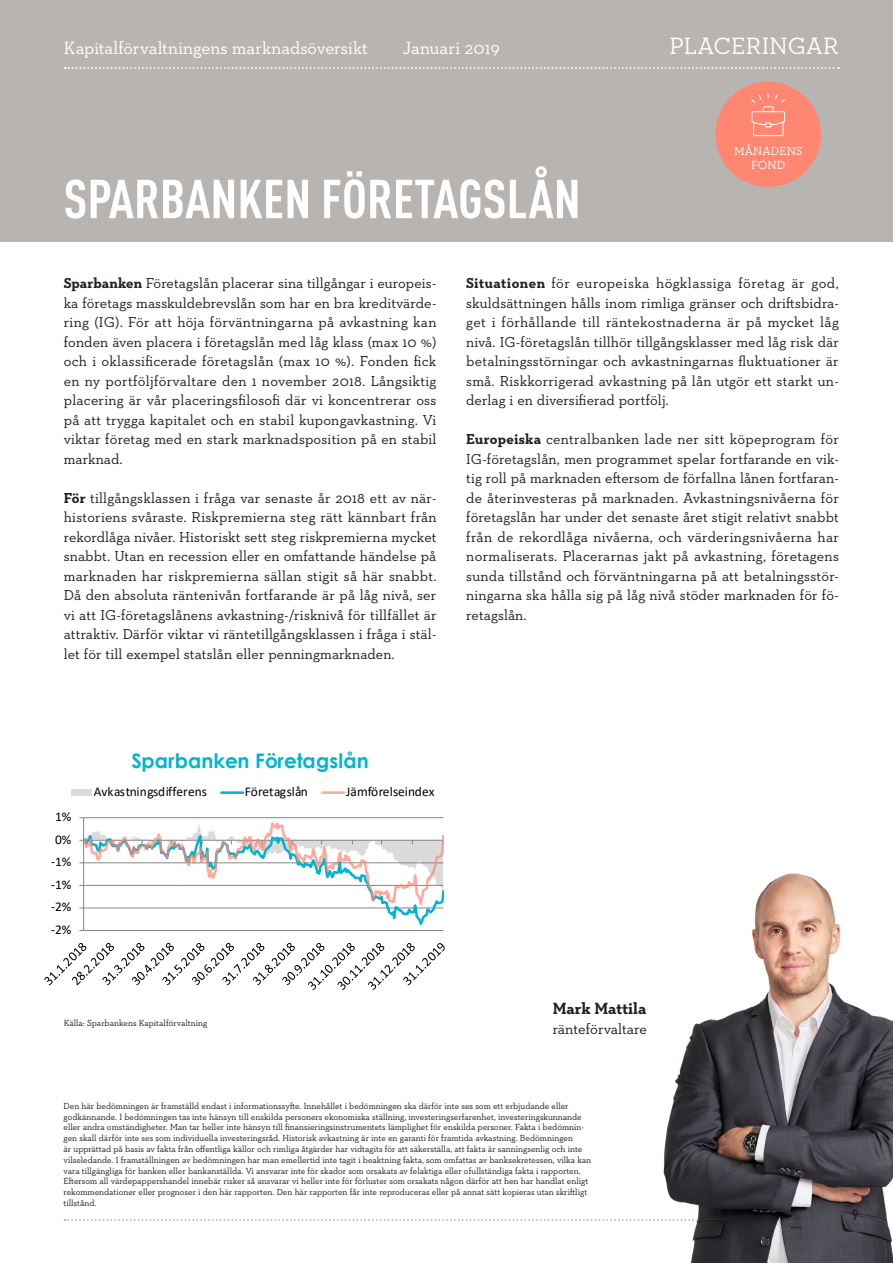
<style>
.page{position:relative;width:893px;height:1263px;background:#fff}
.page>*{position:absolute;margin:0;border:0;box-sizing:border-box;transform-origin:0 0}
.OTSIKKO{font:700 condensed 54px "DIN Offc Pro";color:#fff}
.headerin_yläteksti_o{font:24px "Neutraface Slab Text";letter-spacing:.01em;color:#fff}
.t1{font:700 20.1px "Century Gothic";letter-spacing:.005em;color:#00b5d0}
.t2{font:18px "Neutraface Slab Text";color:#fff}
.allekirjoitus{font:700 16.5px "Neutraface Slab Text";color:#231f20}
.allekirjoitus-2{font:15px "Neutraface Slab Text";letter-spacing:-.005em;color:#231f20}
.t3{font:700 condensed 15px "DIN Offc Pro";color:#231f20}
.LEIPIS{font:14.7px/19.5px "Neutraface Slab Text";letter-spacing:.005em;color:#231f20;text-align:justify}
.t4{font:13.35px "Calibri";color:#000}
.t5{font:12px/13.5px "Neutraface Slab Text";letter-spacing:.005em;color:#fff;text-align:center}
.t6{font:9px/10.8px "Neutraface Slab Text";color:#231f20}
.s1{font-weight:700}
</style>
<div class="page">
<svg style="left:64px;top:1219px;width:513px;height:2px"></svg>
<img style="left:579px;top:873px;width:314px;height:390px">
<div style="left:0;top:0;width:893px;height:242px;background:#b8b4b1"></div>
<div style="left:715px;top:82px;width:106px;height:105px;background:#ff8671;border-radius:50%"></div>
<svg style="left:751px;top:93px;width:35px;height:43px"></svg>
<svg style="left:79px;top:817px;width:365px;height:114px"></svg>
<svg style="left:44px;top:942px;width:401px;height:48px"></svg>
<div style="left:71px;top:789px;width:21px;height:6px;background:#dbdbdb"></div>
<hr style="left:221px;top:791px;width:22px;height:3px;background:#00b5d0">
<hr style="left:322px;top:791px;width:22px;height:3px;background:#ff8671;opacity:.7">
<svg style="left:65px;top:67px;width:774px;height:2px"></svg>
<p class="t2" style="left:64px;top:37px;width:306px">Kapitalförvaltningens marknadsöversikt</p>
<p class="t2" style="left:403px;top:37px;width:99px">Januari 2019</p>
<p class="OTSIKKO" style="left:64px;top:159px;width:519px">SPARBANKEN FÖRETAGSLÅN</p>
<p class="headerin_yläteksti_o" style="left:669px;top:31px;width:171px">PLACERINGAR</p>
<p class="t5" style="left:734px;top:144px;width:70px">MÅNADENS<br>FOND</p>
<p class="LEIPIS" style="left:64px;top:273px;width:374px"><span class="s1">Sparbanken</span> Företagslån placerar sina tillgångar i europeis&shy;ka företags masskuldebrevslån som har en bra kreditvärde&shy;ring (IG). För att höja förväntningarna på avkastning kan fonden även placera i företagslån med låg klass (max 10 %) och i oklassificerade företagslån (max 10 %). Fonden fick en ny portföljförvaltare den 1 november 2018. Långsiktig placering är vår placeringsfilosofi där vi koncentrerar oss på att trygga kapitalet och en stabil kupongavkastning. Vi viktar företag med en stark marknadsposition på en stabil marknad.</p>
<p class="LEIPIS" style="left:64px;top:488px;width:374px"><span class="s1">För</span> tillgångsklassen i fråga var senaste år 2018 ett av när&shy;historiens svåraste. Riskpremierna steg rätt kännbart från rekordlåga nivåer. Historiskt sett steg riskpremierna mycket snabbt. Utan en recession eller en omfattande händelse på marknaden har riskpremierna sällan stigit så här snabbt.<br>Då den absoluta räntenivån fortfarande är på låg nivå, ser vi att IG-företagslånens avkastning-/risknivå för tillfället är attraktiv. Därför viktar vi räntetillgångsklassen i fråga i stäl&shy;let för till exempel statslån eller penningmarknaden.</p>
<p class="LEIPIS" style="left:466px;top:273px;width:374px"><span class="s1">Situationen</span> för europeiska högklassiga företag är god, skuldsättningen hålls inom rimliga gränser och driftsbidra&shy;get i förhållande till räntekostnaderna är på mycket låg nivå. IG-företagslån tillhör tillgångsklasser med låg risk där betalningsstörningar och avkastningarnas fluktuationer är små. Riskkorrigerad avkastning på lån utgör ett starkt un&shy;derlag i en diversifierad portfölj.</p>
<p class="LEIPIS" style="left:466px;top:429px;width:374px"><span class="s1">Europeiska</span> centralbanken lade ner sitt köpeprogram för IG-företagslån, men programmet spelar fortfarande en vik&shy;tig roll på marknaden eftersom de förfallna lånen fortfaran&shy;de återinvesteras på marknaden. Avkastningsnivåerna för företagslån har under det senaste året stigit relativt snabbt från de rekordlåga nivåerna, och värderingsnivåerna har normaliserats. Placerarnas jakt på avkastning, företagens sunda tillstånd och förväntningarna på att betalningsstör&shy;ningarna ska hålla sig på låg nivå stöder marknaden för fö&shy;retagslån.</p>
<p class="t4" style="left:55px;top:807px;width:18px">1%</p>
<p class="t4" style="left:55px;top:830px;width:18px">0%</p>
<p class="t4" style="left:51px;top:852px;width:22px">-1%</p>
<p class="t4" style="left:51px;top:875px;width:22px">-1%</p>
<p class="t4" style="left:51px;top:898px;width:22px">-2%</p>
<p class="t4" style="left:51px;top:920px;width:22px">-2%</p>
<p class="t1" style="left:131px;top:745px;width:239px">Sparbanken Företagslån</p>
<p class="t4" style="left:94px;top:782px;width:114px">Avkastningsdifferens</p>
<p class="t4" style="left:245px;top:782px;width:64px">Företagslån</p>
<p class="t4" style="left:346px;top:782px;width:90px">Jämförelseindex</p>
<p class="t6" style="left:64px;top:1018px;width:145px">Källa: Sparbankens Kapitalförvaltning</p>
<p class="allekirjoitus" style="left:553px;top:998px;width:95px">Mark Mattila</p>
<p class="allekirjoitus-2" style="left:553px;top:1019px;width:96px">ränteförvaltare</p>
<p class="t6" style="left:64px;top:1100px;width:529px">Den här bedömningen är framställd endast i informationssyfte. Innehållet i bedömningen ska därför inte ses som ett erbjudande eller godkännande. I bedömningen tas inte hänsyn till enskilda personers ekonomiska ställning, investeringserfarenhet, investeringskunnande eller andra omständigheter. Man tar heller inte hänsyn till finansieringsinstrumentets lämplighet för enskilda personer. Fakta i bedömnin&shy;gen skall därför inte ses som individuella investeringsråd. Historisk avkastning är inte en garanti för framtida avkastning. Bedömningen<br>är upprättad på basis av fakta från offentliga källor och rimliga åtgärder har vidtagits för att säkerställa, att fakta är sanningsenlig och inte vilseledande. I framställningen av bedömningen har man emellertid inte tagit i beaktning fakta, som omfattas av banksekretessen, vilka kan vara tillgängliga för banken eller bankanställda. Vi ansvarar inte för skador som orsakats av felaktiga eller ofullständiga fakta i rapporten.<br>Eftersom all värdepappershandel innebär risker så ansvarar vi heller inte för förluster som orsakats någon därför att hen har handlat enligt rekommendationer eller prognoser i den här rapporten. Den här rapporten får inte reproduceras eller på annat sätt kopieras utan skriftligt tillstånd.</p>
<p class="t3" style="left:852px;top:1204px;width:8px">9</p>
</div>
